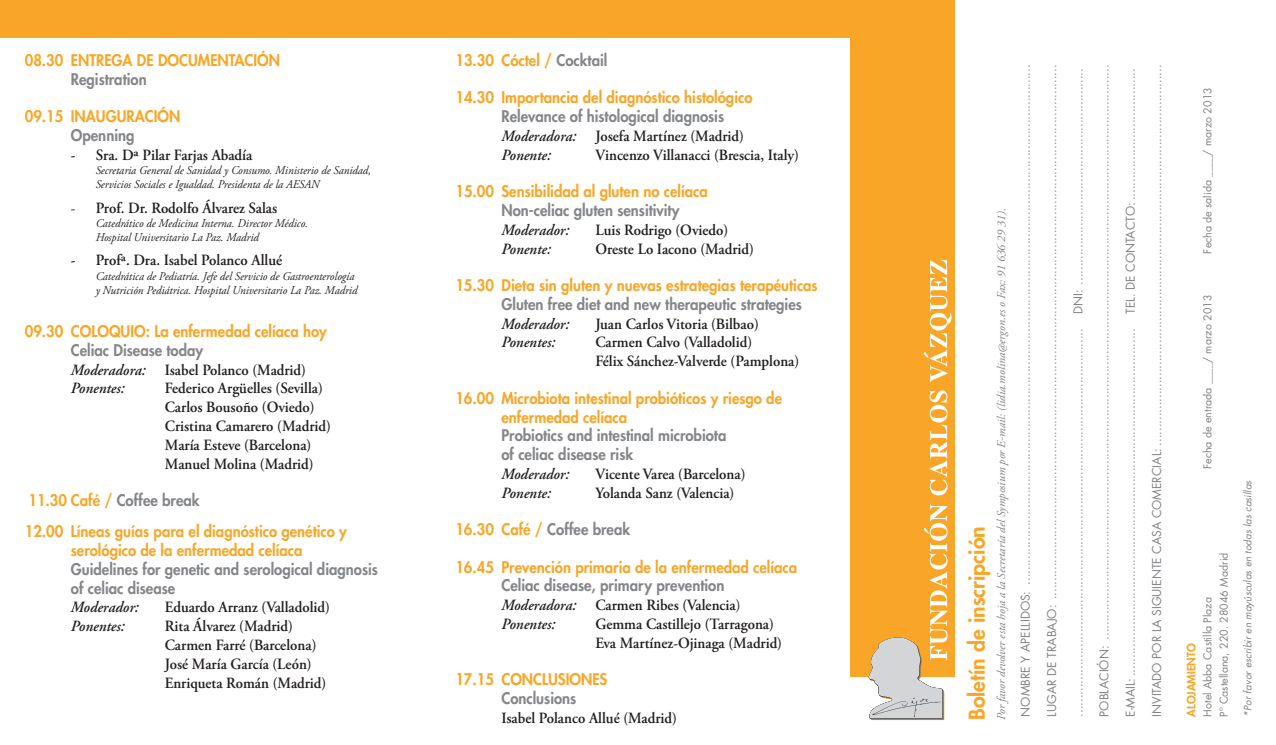
<style>
.page{position:relative;width:1276px;height:745px;background:#fff}
.page>*{position:absolute;margin:0;border:0;box-sizing:border-box;transform-origin:0 0}
.t1{font:800 21.25px "Futura Std";color:#f9a628}
.t2{font:600 15.62px/18.8px "Adobe Garamond Pro";color:#231f20;scale:.95 1}
.t3{font:800 15.62px/31.2px "Futura Std";color:#f9a628;scale:.95 1}
.t4{font:800 15.62px/18.8px "Futura Std";color:#848689;scale:.95 1}
.t5{font:italic 600 15.62px/18.8px "Adobe Garamond Pro";color:#231f20;scale:.95 1}
.t6{font:11.88px "Futura Std";color:#808285}
.t7{font:italic 11.88px/14.4px "Adobe Garamond Pro";color:#231f20;scale:.95 1}
.t8{font:italic 11.88px "Adobe Garamond Pro";color:#808285}
.t9{font:800 11.25px "Futura Std";color:#f9a628}
.t10{font:10.62px "Futura Std";color:#808285}
.t11{font:italic 10px "Futura Std";color:#808285}
.s1{font-weight:400;font-size:15px}
.s2{font-style:italic}
.s3{color:#848689}
.s4{color:#f9a628}
.s5{font-style:normal}
.s6{font-weight:400;font-style:normal}
</style>
<div class="page">
<div style="left:0;top:0;width:850px;height:37px;background:#f9a628"></div>
<div style="left:850px;top:0;width:104px;height:675px;background:#f9a628"></div>
<svg style="left:929px;top:390px;width:18px;height:105px"></svg>
<svg style="left:868px;top:504px;width:79px;height:215px"></svg>
<svg style="left:923px;top:259px;width:28px;height:123px"></svg>
<img style="left:870px;top:692px;width:74px;height:27px">
<h2 class="t3" style="left:25px;top:44px;width:270px">08.30 Entrega de documentación</h2>
<h2 class="t4" style="left:71px;top:69px;width:81px">Registration</h2>
<h2 class="t3" style="left:25px;top:101px;width:165px">09.15 Inauguración</h2>
<h2 class="t4" style="left:71px;top:126px;width:68px">Openning</h2>
<h2 class="t2" style="left:71px;top:145px;width:193px">- Sra. Dª Pilar Farjas Abadía</h2>
<p class="t7" style="left:96px;top:163px;width:291px">Secretaria General de Sanidad y Consumo. Ministerio de Sanidad,<br>Servicios Sociales e Igualdad. Presidenta de la AESAN</p>
<h2 class="t2" style="left:71px;top:198px;width:219px"><span class="s1">-</span> Prof. Dr. Rodolfo Álvarez Salas</h2>
<p class="t7" style="left:96px;top:216px;width:225px">Catedrático de Medicina Interna. Director Médico.<br>Hospital Universitario La Paz. Madrid</p>
<h2 class="t2" style="left:71px;top:251px;width:224px">- Profª. Dra. Isabel Polanco Allué</h2>
<p class="t7" style="left:96px;top:269px;width:277px">Catedrática de Pediatría. Jefe del Servicio de Gastroenterología y Nutrición Pediátrica. Hospital Universitario La Paz. Madrid</p>
<h2 class="t3" style="left:25px;top:315px;width:319px">09.30 COLOQUIO: La enfermedad celíaca hoy</h2>
<h2 class="t4" style="left:71px;top:340px;width:141px">Celiac Disease today</h2>
<h2 class="t2" style="left:71px;top:360px;width:249px"><span class="s2">Moderadora:</span> Isabel Polanco (Madrid)<br><span class="s2">Ponentes:</span></h2>
<h2 class="t2" style="left:165px;top:379px;width:176px">Federico Argüelles (Sevilla)<br>Carlos Bousoño (Oviedo)<br>Cristina Camarero (Madrid)<br>María Esteve (Barcelona)<br>Manuel Molina (Madrid)</h2>
<h2 class="t3" style="left:25px;top:484px;width:340px">11.30 Café / <span class="s3">Coffee break<br></span>12.00 Líneas guías para el diagnóstico genético y</h2>
<h2 class="t3" style="left:71px;top:534px;width:245px">serológico de la enfermedad celíaca</h2>
<h2 class="t4" style="left:71px;top:559px;width:325px">Guidelines for genetic and serological diagnosis of celiac disease</h2>
<h2 class="t5" style="left:71px;top:598px;width:73px">Moderador:</h2>
<h2 class="t2" style="left:165px;top:598px;width:175px">Eduardo Arranz (Valladolid)</h2>
<h2 class="t5" style="left:71px;top:617px;width:58px">Ponentes:</h2>
<h2 class="t2" style="left:165px;top:616px;width:171px">Rita Álvarez (Madrid)<br>Carmen Farré (Barcelona)<br>José María García (León)<br>Enriqueta Román (Madrid)</h2>
<h2 class="t3" style="left:455px;top:44px;width:161px">13.30 Cóctel / <span class="s3">Cocktail</span></h2>
<h2 class="t3" style="left:455px;top:82px;width:314px">14.30 Importancia del diagnóstico histológico</h2>
<h2 class="t4" style="left:501px;top:107px;width:236px">Relevance of histological diagnosis</h2>
<h2 class="t2" style="left:501px;top:127px;width:257px"><span class="s2">Moderadora:</span> Josefa Martínez (Madrid)<br><span class="s2">Ponente:</span></h2>
<h2 class="t2" style="left:595px;top:145px;width:216px">Vincenzo Villanacci (Brescia, Italy)</h2>
<h2 class="t3" style="left:455px;top:176px;width:267px">15.00 Sensibilidad al gluten no celíaca</h2>
<h2 class="t4" style="left:501px;top:201px;width:189px">Non-celiac gluten sensitivity</h2>
<h2 class="t5" style="left:501px;top:221px;width:73px">Moderador:</h2>
<h2 class="t2" style="left:595px;top:220px;width:141px">Luis Rodrigo (Oviedo)</h2>
<h2 class="t5" style="left:501px;top:240px;width:53px">Ponente:</h2>
<h2 class="t2" style="left:595px;top:239px;width:168px">Oreste Lo Iacono (Madrid)</h2>
<h2 class="t3" style="left:455px;top:269px;width:383px">15.30 Dieta sin gluten y nuevas estrategias terapéuticas</h2>
<h2 class="t4" style="left:501px;top:294px;width:318px">Gluten free diet and new therapeutic strategies</h2>
<h2 class="t5" style="left:501px;top:315px;width:73px">Moderador:</h2>
<h2 class="t2" style="left:595px;top:314px;width:173px">Juan Carlos Vitoria (Bilbao)</h2>
<h2 class="t5" style="left:501px;top:333px;width:58px">Ponentes:</h2>
<h2 class="t2" style="left:595px;top:333px;width:216px">Carmen Calvo (Valladolid)<br>Félix Sánchez-Valverde (Pamplona)</h2>
<h2 class="t3" style="left:501px;top:388px;width:297px;line-height:18.8px;text-indent:-46px">16.00 Microbiota intestinal probióticos y riesgo de enfermedad celíaca</h2>
<h2 class="t4" style="left:501px;top:426px;width:238px">Probiotics and intestinal microbiota of celiac disease risk</h2>
<h2 class="t5" style="left:501px;top:465px;width:73px">Moderador:</h2>
<h2 class="t2" style="left:595px;top:464px;width:159px">Vicente Varea (Barcelona)</h2>
<h2 class="t5" style="left:501px;top:483px;width:53px">Ponente:</h2>
<h2 class="t2" style="left:595px;top:483px;width:148px">Yolanda Sanz (Valencia)</h2>
<h2 class="t4" style="left:455px;top:519px;width:186px"><span class="s4">16.30 Café /</span> Coffee break</h2>
<h2 class="t3" style="left:455px;top:551px;width:361px">16.45 Prevención primaria de la enfermedad celíaca</h2>
<h2 class="t4" style="left:501px;top:576px;width:236px">Celiac disease, primary prevention</h2>
<h2 class="t5" style="left:501px;top:596px;width:253px">Moderadora: <span class="s5">Carmen Ribes (Valencia</span><span class="s6">)<br></span>Ponentes:</h2>
<h2 class="t2" style="left:595px;top:614px;width:198px">Gemma Castillejo (Tarragona)<br>Eva Martínez-Ojinaga (Madrid)</h2>
<h2 class="t3" style="left:455px;top:663px;width:69px">17.15 Conclusiones</h2>
<h2 class="t4" style="left:501px;top:688px;width:80px">Conclusions</h2>
<h2 class="t2" style="left:501px;top:708px;width:186px">Isabel Polanco Allué (Madrid)</h2>
<p class="t8" style="left:994px;top:719px;width:513px;rotate:-90deg">Por favor devolver esta hoja a la Secretaría del Symposium por E-mail: (lidia.molina@ergon.es o Fax: 91 636 29 31).</p>
<h1 class="t1" style="left:963px;top:719px;width:195px;rotate:-90deg">Boletín de inscripción</h1>
<p class="t6" style="left:1018px;top:716px;width:653px;rotate:-90deg">NOMBRE Y APELLIDOS: ..............................................................................................................................................</p>
<p class="t6" style="left:1044px;top:716px;width:653px;rotate:-90deg">lugar de tRabajo: ..................................................................................................................................................</p>
<p class="t6" style="left:1070px;top:716px;width:649px;rotate:-90deg">.......................................................................................................... DNI: ...........................................................</p>
<p class="t6" style="left:1096px;top:716px;width:653px;rotate:-90deg">POBLACIÓN: .............................................................................................................................................................</p>
<p class="t6" style="left:1123px;top:716px;width:649px;rotate:-90deg">E-MAIL:............................................................................................... TEL. DE CONTACTO: ....................................</p>
<p class="t6" style="left:1149px;top:716px;width:653px;rotate:-90deg">INVITADO POR LA SIGUIENTE CASA COMERCIAL: ........................................................................................................</p>
<p class="t10" style="left:1201px;top:253px;width:168px;rotate:-90deg">Fecha de salida ____/ marzo 2013</p>
<p class="t10" style="left:1201px;top:468px;width:175px;rotate:-90deg">Fecha de entrada ____/ marzo 2013</p>
<p class="t10" style="left:1217px;top:716px;width:165px;rotate:-90deg">Pº Castellana, 220. 28046 Madrid</p>
<p class="t10" style="left:1201px;top:716px;width:121px;rotate:-90deg">Hotel Abba Castilla Plaza</p>
<p class="t9" style="left:1184px;top:716px;width:74px;rotate:-90deg">Alojamiento</p>
<p class="t11" style="left:1241px;top:716px;width:237px;rotate:-90deg">*Por favor escribir en mayúsculas en todas las casillas</p>
</div>
